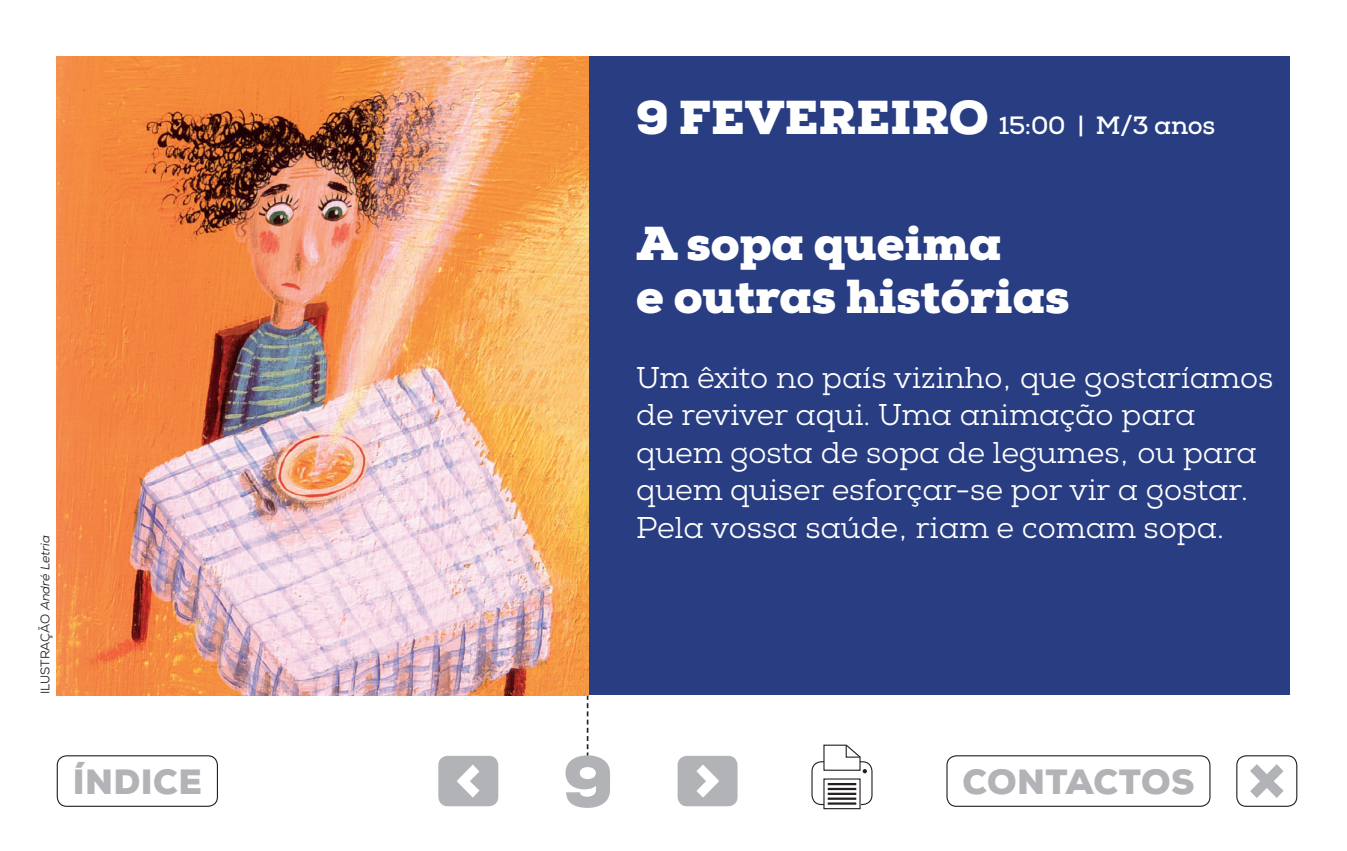
<style>
.page{position:relative;width:1347px;height:851px;background:#fff}
.page>*{position:absolute;margin:0;border:0;box-sizing:border-box;transform-origin:0 0}
.t1{font:900 72.5px "Nexa Slab";color:#b2b3b7}
.t2{font:900 47.5px "Nexa Slab";color:#fff}
.t3{font:900 35px "Nexa";letter-spacing:.015em;color:#b2b3b7}
.t4{font:30px/37.5px "Nexa Slab";color:#fff}
.t5{font:700 25px "Nexa Slab";letter-spacing:-.01em;color:#fff}
.t6{font:italic 12.5px "Nexa";letter-spacing:-.005em;color:#231f20}
.s1{font-weight:900;font-size:47.5px}
.s2{font-style:normal}
</style>
<div class="page">
<div style="left:811px;top:761px;width:61px;height:44px;border:1px solid #231f20;border-radius:10px"></div>
<svg style="left:825px;top:783px;width:33px;height:22px"></svg>
<div style="left:823px;top:778px;width:37px;height:31px;border:1px solid #231f20"></div>
<svg style="left:823px;top:744px;width:44px;height:29px"></svg>
<hr style="left:829px;top:782px;width:26px;height:3px;background:#231f20">
<hr style="left:829px;top:792px;width:26px;height:2px;background:#231f20">
<hr style="left:829px;top:787px;width:26px;height:3px;background:#231f20">
<hr style="left:829px;top:797px;width:26px;height:2px;background:#231f20">
<hr style="left:829px;top:802px;width:26px;height:2px;background:#231f20">
<div style="left:677px;top:755px;width:60px;height:51px;background:#b2b3b7;border-radius:10px"></div>
<svg style="left:696px;top:765px;width:23px;height:32px"></svg>
<div style="left:946px;top:755px;width:264px;height:51px;border:1px solid #231f20;border-radius:10px"></div>
<div style="left:57px;top:755px;width:161px;height:51px;border:1px solid #231f20;border-radius:10px"></div>
<svg style="left:1250px;top:764px;width:33px;height:33px"></svg>
<div style="left:1236px;top:755px;width:61px;height:51px;border:1px solid #231f20;border-radius:10px"></div>
<div style="left:438px;top:755px;width:60px;height:51px;background:#b2b3b7;border-radius:10px"></div>
<svg style="left:457px;top:764px;width:22px;height:33px"></svg>
<svg style="left:587px;top:695px;width:1px;height:62px"></svg>
<div style="left:588px;top:57px;width:702px;height:638px;background:#283d82"></div>
<img style="left:57px;top:57px;width:531px;height:638px">
<p class="t5" style="left:636px;top:110px;width:580px"><span class="s1">9 FEVEREIRO</span> 15:00 | M/3 anos</p>
<p class="t6" style="left:37px;top:694px;width:161px;rotate:-90deg"><span class="s2">ILUSTRAÇÃO</span> André Letria</p>
<p class="t3" style="left:73px;top:759px;width:131px">ÍNDICE</p>
<p class="t1" style="left:563px;top:735px;width:51px">9</p>
<p class="t2" style="left:636px;top:213px;width:367px">A sopa queima</p>
<p class="t2" style="left:636px;top:266px;width:435px">e outras histórias</p>
<p class="t4" style="left:636px;top:359px;width:638px">Um êxito no país vizinho, que gostaríamos de reviver aqui. Uma animação para quem gosta de sopa de legumes, ou para quem quiser esforçar-se por vir a gostar.<br>Pela vossa saúde, riam e comam sopa.</p>
<p class="t3" style="left:962px;top:759px;width:233px">CONTACTOS</p>
</div>
